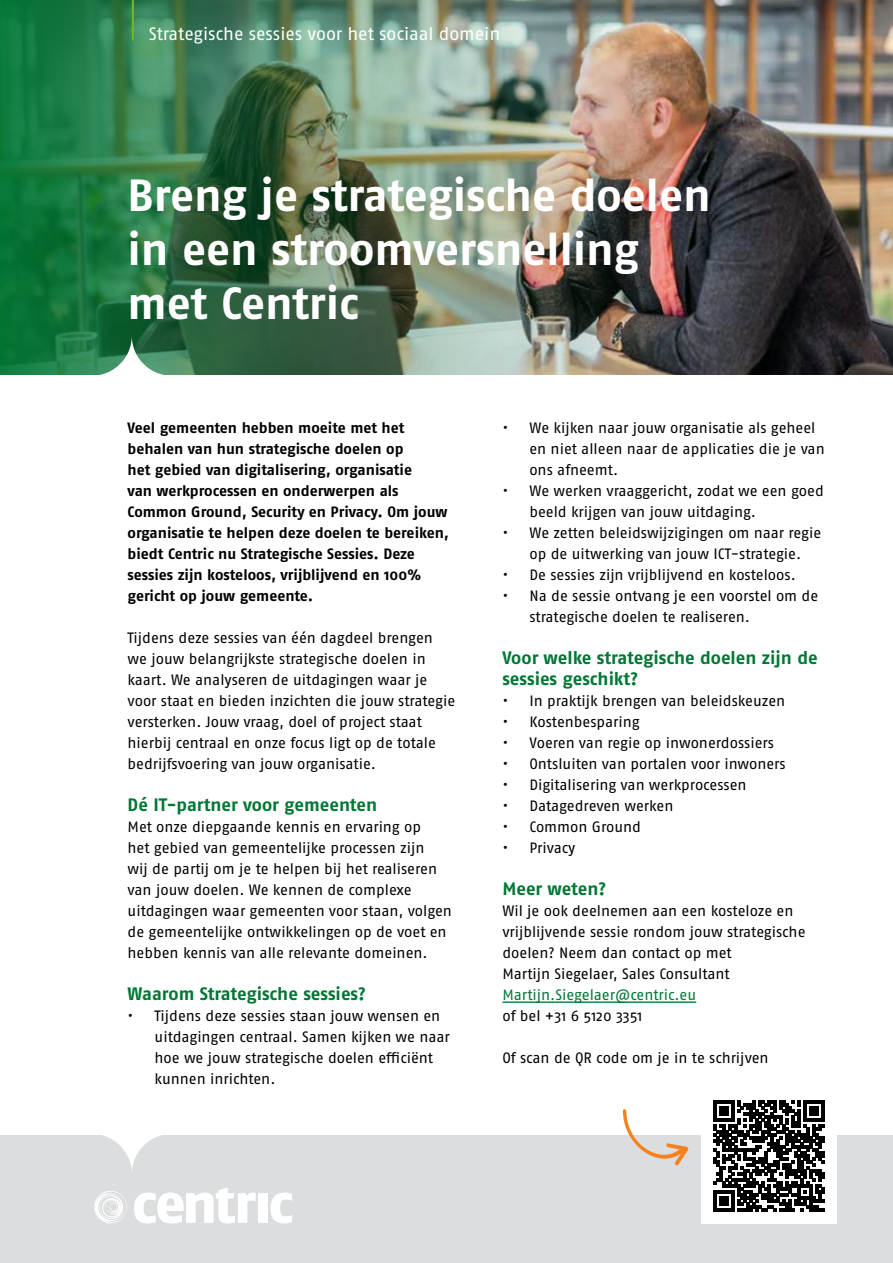
<style>
.page{position:relative;width:893px;height:1263px;background:#fff}
.page>*{position:absolute;margin:0;border:0;box-sizing:border-box;transform-origin:0 0}
.t1{font:700 45px/54px "Fago Pro";letter-spacing:-.005em;color:#fff}
.t2{font:700 18px/21px "Fago Pro";letter-spacing:-.005em;color:#007734}
.t3{font:18px "Fago Pro";letter-spacing:-.005em;color:#fff}
.t4{font:15px/21px "Fago Pro";letter-spacing:-.005em;color:#000}
.t5{font:700 15px/21px "Fago Pro";color:#000}
.t6{font:15px "Fago Pro";letter-spacing:-.005em;color:#007734}
</style>
<div class="page">
<hr style="left:502px;top:1001px;width:194px;height:2px;background:#007734">
<img style="left:0;top:0;width:893px;height:374px">
<div style="left:0;top:1135px;width:893px;height:128px;background:#dcddde"></div>
<svg style="left:102px;top:1135px;width:59px;height:36px"></svg>
<svg style="left:92px;top:336px;width:80px;height:39px"></svg>
<div style="left:259px;top:1193px;width:9px;height:30px;background:#fff"></div>
<svg style="left:271px;top:1192px;width:21px;height:31px"></svg>
<svg style="left:134px;top:1187px;width:122px;height:36px"></svg>
<svg style="left:94px;top:1191px;width:33px;height:32px"></svg>
<hr style="left:132px;top:0;width:2px;height:40px;background:#7ab51d">
<div style="left:702px;top:1088px;width:135px;height:135px;background:#fff"></div>
<svg style="left:714px;top:1100px;width:111px;height:111px"></svg>
<svg style="left:623px;top:1109px;width:66px;height:57px"></svg>
<p class="t3" style="left:149px;top:23px;width:353px">Strategische sessies voor het sociaal domein</p>
<h1 class="t1" style="left:128px;top:168px;width:585px">Breng je strategische doelen in een stroomversnelling met Centric</h1>
<p class="t5" style="left:128px;top:417px;width:323px">Veel gemeenten hebben moeite met het behalen van hun strategische doelen op<br>het gebied van digitalisering, organisatie<br>van werkprocessen en onderwerpen als Common Ground, Security en Privacy. Om jouw organisatie te helpen deze doelen te bereiken, biedt Centric nu Strategische Sessies. Deze sessies zijn kosteloos, vrijblijvend en 100% gericht op jouw gemeente.</p>
<p class="t4" style="left:128px;top:627px;width:329px">Tijdens deze sessies van één dagdeel brengen we jouw belangrijkste strategische doelen in kaart. We analyseren de uitdagingen waar je voor staat en bieden inzichten die jouw strategie versterken. Jouw vraag, doel of project staat hierbij centraal en onze focus ligt op de totale bedrijfsvoering van jouw organisatie.</p>
<p class="t2" style="left:128px;top:794px;width:251px">Dé IT-partner voor gemeenten</p>
<p class="t4" style="left:128px;top:816px;width:326px">Met onze diepgaande kennis en ervaring op<br>het gebied van gemeentelijke processen zijn<br>wij de partij om je te helpen bij het realiseren van jouw doelen. We kennen de complexe uitdagingen waar gemeenten voor staan, volgen de gemeentelijke ontwikkelingen op de voet en hebben kennis van alle relevante domeinen.</p>
<p class="t2" style="left:128px;top:983px;width:240px">Waarom Strategische sessies?</p>
<p class="t4" style="left:155px;top:1005px;width:297px;text-indent:-27px">• Tijdens deze sessies staan jouw wensen en uitdagingen centraal. Samen kijken we naar hoe we jouw strategische doelen efficiënt kunnen inrichten.</p>
<p class="t4" style="left:529px;top:417px;width:297px;text-indent:-27px">• We kijken naar jouw organisatie als geheel en niet alleen naar de applicaties die je van ons afneemt.</p>
<p class="t4" style="left:529px;top:480px;width:296px;text-indent:-27px">• We werken vraaggericht, zodat we een goed beeld krijgen van jouw uitdaging.</p>
<p class="t4" style="left:502px;top:522px;width:320px;text-align:center">• We zetten beleidswijzigingen om naar regie op de uitwerking van jouw ICT-strategie.</p>
<p class="t4" style="left:502px;top:564px;width:295px">• De sessies zijn vrijblijvend en kosteloos.</p>
<p class="t4" style="left:529px;top:585px;width:290px;text-indent:-27px">• Na de sessie ontvang je een voorstel om de strategische doelen te realiseren.</p>
<p class="t2" style="left:502px;top:647px;width:317px">Voor welke strategische doelen zijn de sessies geschikt?</p>
<p class="t4" style="left:502px;top:690px;width:284px">• In praktijk brengen van beleidskeuzen</p>
<p class="t4" style="left:502px;top:711px;width:139px">• Kostenbesparing</p>
<p class="t4" style="left:502px;top:732px;width:273px">• Voeren van regie op inwonerdossiers</p>
<p class="t4" style="left:502px;top:753px;width:285px">• Ontsluiten van portalen voor inwoners</p>
<p class="t4" style="left:502px;top:774px;width:246px">• Digitalisering van werkprocessen</p>
<p class="t4" style="left:502px;top:795px;width:173px">• Datagedreven werken</p>
<p class="t4" style="left:502px;top:816px;width:140px">• Common Ground</p>
<p class="t4" style="left:502px;top:837px;width:75px">• Privacy</p>
<p class="t2" style="left:502px;top:878px;width:105px">Meer weten?</p>
<p class="t4" style="left:502px;top:900px;width:305px">Wil je ook deelnemen aan een kosteloze en vrijblijvende sessie rondom jouw strategische doelen? Neem dan contact op met<br>Martijn Siegelaer, Sales Consultant</p>
<p class="t6" style="left:502px;top:986px;width:195px">Martijn.Siegelaer@centric.eu</p>
<p class="t4" style="left:502px;top:1005px;width:142px">of bel +31 6 5120 3351</p>
<p class="t4" style="left:502px;top:1047px;width:268px">Of scan de QR code om je in te schrijven</p>
</div>
